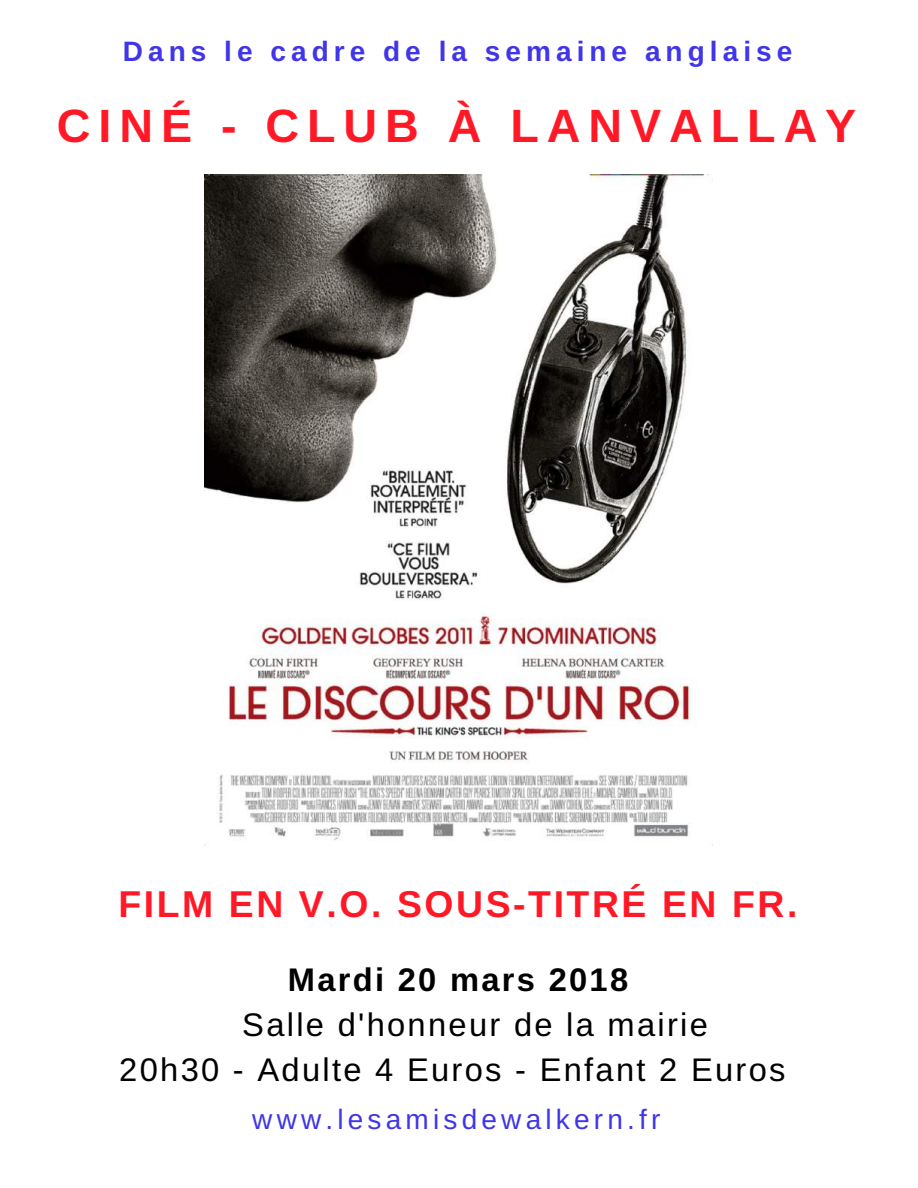
<style>
.page{position:relative;width:918px;height:1188px;background:#fff}
.page>*{position:absolute;margin:0;border:0;box-sizing:border-box;transform-origin:0 0}
.t1{font:700 46.65px "Arimo";letter-spacing:.17em;color:#ff1927}
.t2{font:700 37.35px "Arimo";letter-spacing:.07em;color:#ff1927}
.t3{font:32.7px/45px "Arimo";letter-spacing:.07em;color:#000}
.t4{font:700 32.7px "Arimo";letter-spacing:.07em;color:#000}
.t5{font:700 28.05px "Arimo";letter-spacing:.18em;color:#4035e8}
.t6{font:28.05px "Arimo";letter-spacing:.15em;color:#4035e8}
</style>
<div class="page">
<img style="left:205px;top:174px;width:504px;height:672px">
<p class="t5" style="left:123px;top:35px;width:671px">Dans le cadre de la semaine anglaise</p>
<h1 class="t1" style="left:57px;top:99px;width:801px">CINÉ - CLUB À LANVALLAY</h1>
<p class="t2" style="left:118px;top:884px;width:681px">FILM EN V.O. SOUS-TITRÉ EN FR.</p>
<p class="t4" style="left:288px;top:962px;width:342px">Mardi 20 mars 2018</p>
<p class="t3" style="left:119px;top:1002px;width:668px;text-indent:123px">Salle d'honneur de la mairie<br>20h30 - Adulte 4 Euros - Enfant 2 Euros</p>
<p class="t6" style="left:252px;top:1104px;width:410px">www.lesamisdewalkern.fr</p>
</div>
